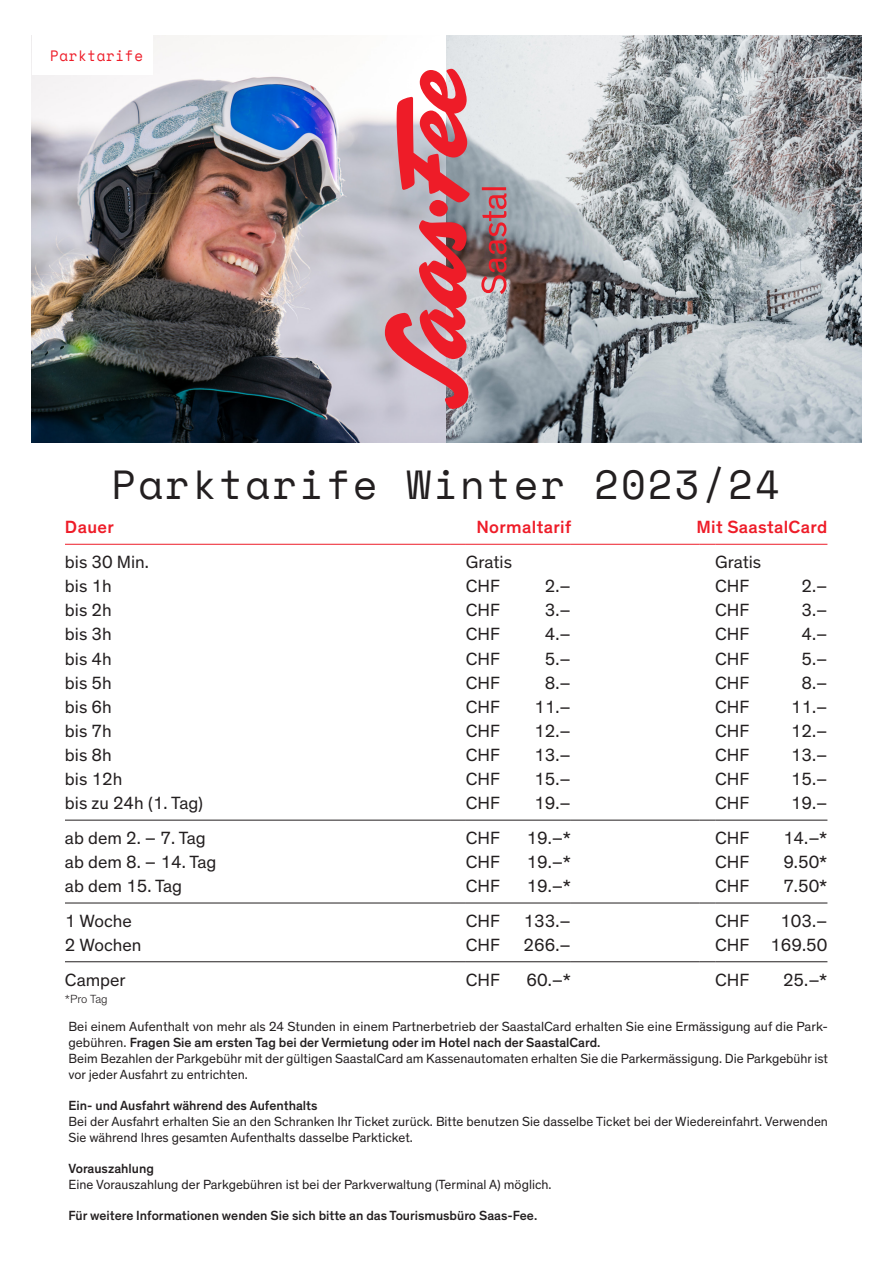
<style>
.page{position:relative;width:893px;height:1263px;background:#fff}
.page>*{position:absolute;margin:0;border:0;box-sizing:border-box;transform-origin:0 0}
.t1{font:40.5px "Space Mono";letter-spacing:.05em;color:#231f20}
.Tabelle_Lauftext{font:18px "Theinhardt";color:#231f20}
.Tabelle_Titel{font:500 18px "Theinhardt";letter-spacing:.02em;color:#ee1c28}
.t2{font:15px "Space Mono";letter-spacing:.05em;color:#ee1c28;scale:.94 1}
.t3{font:13.5px/15.8px "Theinhardt";color:#231f20}
.t4{font:500 13.5px "Theinhardt";color:#231f20}
.t5{font:300 12px "Theinhardt";letter-spacing:-.01em;color:#231f20}
.s1{font-weight:500}
</style>
<div class="page">
<img style="left:32px;top:35px;width:829px;height:408px">
<svg style="left:481px;top:187px;width:26px;height:107px;background:#a56268"></svg>
<svg style="left:385px;top:69px;width:85px;height:340px;background:#d3818a"></svg>
<div style="left:32px;top:14px;width:121px;height:60px;background:#fff"></div>
<hr style="left:65px;top:820px;width:266px;height:1px;background:#231f20">
<hr style="left:331px;top:820px;width:120px;height:1px;background:#231f20">
<svg style="left:451px;top:820px;width:15px;height:1px"></svg>
<hr style="left:466px;top:820px;width:105px;height:1px;background:#231f20">
<hr style="left:571px;top:820px;width:128px;height:1px;background:#231f20">
<svg style="left:699px;top:820px;width:16px;height:1px"></svg>
<hr style="left:715px;top:820px;width:112px;height:1px;background:#231f20">
<hr style="left:65px;top:903px;width:266px;height:1px;background:#231f20">
<hr style="left:331px;top:903px;width:120px;height:1px;background:#231f20">
<svg style="left:451px;top:903px;width:15px;height:1px"></svg>
<hr style="left:466px;top:903px;width:105px;height:1px;background:#231f20">
<hr style="left:571px;top:903px;width:128px;height:1px;background:#231f20">
<svg style="left:699px;top:903px;width:16px;height:1px"></svg>
<hr style="left:715px;top:903px;width:112px;height:1px;background:#231f20">
<hr style="left:65px;top:961px;width:266px;height:1px;background:#231f20">
<hr style="left:331px;top:961px;width:120px;height:1px;background:#231f20">
<svg style="left:451px;top:961px;width:15px;height:1px"></svg>
<hr style="left:466px;top:961px;width:105px;height:1px;background:#231f20">
<hr style="left:571px;top:961px;width:128px;height:1px;background:#231f20">
<svg style="left:699px;top:961px;width:16px;height:1px"></svg>
<hr style="left:715px;top:961px;width:112px;height:1px;background:#231f20">
<hr style="left:65px;top:544px;width:266px;height:1px;background:#ee1c28">
<hr style="left:331px;top:544px;width:120px;height:1px;background:#ee1c28">
<svg style="left:451px;top:544px;width:15px;height:1px"></svg>
<hr style="left:466px;top:544px;width:105px;height:1px;background:#ee1c28">
<hr style="left:571px;top:544px;width:128px;height:1px;background:#ee1c28">
<svg style="left:699px;top:544px;width:16px;height:1px"></svg>
<hr style="left:715px;top:544px;width:112px;height:1px;background:#ee1c28">
<p class="t2" style="left:50px;top:45px;width:100px">Parktarife</p>
<p class="t1" style="left:112px;top:454px;width:670px">Parktarife Winter 2023/24</p>
<p class="Tabelle_Titel" style="left:65px;top:513px;width:50px">Dauer</p>
<p class="Tabelle_Titel" style="left:476px;top:513px;width:96px">Normaltarif</p>
<p class="Tabelle_Titel" style="left:696px;top:513px;width:133px">Mit SaastalCard</p>
<p class="Tabelle_Lauftext" style="left:65px;top:549px;width:85px">bis 30 Min.</p>
<p class="Tabelle_Lauftext" style="left:65px;top:574px;width:48px">bis 1h</p>
<p class="Tabelle_Lauftext" style="left:65px;top:598px;width:48px">bis 2h</p>
<p class="Tabelle_Lauftext" style="left:65px;top:622px;width:48px">bis 3h</p>
<p class="Tabelle_Lauftext" style="left:65px;top:646px;width:48px">bis 4h</p>
<p class="Tabelle_Lauftext" style="left:65px;top:670px;width:48px">bis 5h</p>
<p class="Tabelle_Lauftext" style="left:65px;top:694px;width:48px">bis 6h</p>
<p class="Tabelle_Lauftext" style="left:65px;top:718px;width:48px">bis 7h</p>
<p class="Tabelle_Lauftext" style="left:65px;top:742px;width:48px">bis 8h</p>
<p class="Tabelle_Lauftext" style="left:65px;top:766px;width:59px">bis 12h</p>
<p class="Tabelle_Lauftext" style="left:65px;top:791px;width:139px">bis zu 24h (1. Tag)</p>
<p class="Tabelle_Lauftext" style="left:466px;top:549px;width:48px">Gratis</p>
<p class="Tabelle_Lauftext" style="left:466px;top:574px;width:36px">CHF</p>
<p class="Tabelle_Lauftext" style="left:545px;top:574px;width:28px">2.–</p>
<p class="Tabelle_Lauftext" style="left:466px;top:598px;width:36px">CHF</p>
<p class="Tabelle_Lauftext" style="left:545px;top:598px;width:28px">3.–</p>
<p class="Tabelle_Lauftext" style="left:466px;top:622px;width:36px">CHF</p>
<p class="Tabelle_Lauftext" style="left:545px;top:622px;width:28px">4.–</p>
<p class="Tabelle_Lauftext" style="left:466px;top:646px;width:36px">CHF</p>
<p class="Tabelle_Lauftext" style="left:545px;top:646px;width:28px">5.–</p>
<p class="Tabelle_Lauftext" style="left:466px;top:670px;width:36px">CHF</p>
<p class="Tabelle_Lauftext" style="left:545px;top:670px;width:28px">8.–</p>
<p class="Tabelle_Lauftext" style="left:466px;top:694px;width:36px">CHF</p>
<p class="Tabelle_Lauftext" style="left:534px;top:694px;width:38px">11.–</p>
<p class="Tabelle_Lauftext" style="left:466px;top:718px;width:36px">CHF</p>
<p class="Tabelle_Lauftext" style="left:534px;top:718px;width:38px">12.–</p>
<p class="Tabelle_Lauftext" style="left:466px;top:742px;width:36px">CHF</p>
<p class="Tabelle_Lauftext" style="left:534px;top:742px;width:38px">13.–</p>
<p class="Tabelle_Lauftext" style="left:466px;top:766px;width:36px">CHF</p>
<p class="Tabelle_Lauftext" style="left:534px;top:766px;width:38px">15.–</p>
<p class="Tabelle_Lauftext" style="left:466px;top:791px;width:36px">CHF</p>
<p class="Tabelle_Lauftext" style="left:534px;top:791px;width:38px">19.–</p>
<p class="Tabelle_Lauftext" style="left:715px;top:549px;width:48px">Gratis</p>
<p class="Tabelle_Lauftext" style="left:715px;top:574px;width:36px">CHF</p>
<p class="Tabelle_Lauftext" style="left:801px;top:574px;width:28px">2.–</p>
<p class="Tabelle_Lauftext" style="left:715px;top:598px;width:36px">CHF</p>
<p class="Tabelle_Lauftext" style="left:801px;top:598px;width:28px">3.–</p>
<p class="Tabelle_Lauftext" style="left:715px;top:622px;width:36px">CHF</p>
<p class="Tabelle_Lauftext" style="left:801px;top:622px;width:28px">4.–</p>
<p class="Tabelle_Lauftext" style="left:715px;top:646px;width:36px">CHF</p>
<p class="Tabelle_Lauftext" style="left:801px;top:646px;width:28px">5.–</p>
<p class="Tabelle_Lauftext" style="left:715px;top:670px;width:36px">CHF</p>
<p class="Tabelle_Lauftext" style="left:801px;top:670px;width:28px">8.–</p>
<p class="Tabelle_Lauftext" style="left:715px;top:694px;width:36px">CHF</p>
<p class="Tabelle_Lauftext" style="left:791px;top:694px;width:38px">11.–</p>
<p class="Tabelle_Lauftext" style="left:715px;top:718px;width:36px">CHF</p>
<p class="Tabelle_Lauftext" style="left:791px;top:718px;width:38px">12.–</p>
<p class="Tabelle_Lauftext" style="left:715px;top:742px;width:36px">CHF</p>
<p class="Tabelle_Lauftext" style="left:791px;top:742px;width:38px">13.–</p>
<p class="Tabelle_Lauftext" style="left:715px;top:766px;width:36px">CHF</p>
<p class="Tabelle_Lauftext" style="left:791px;top:766px;width:38px">15.–</p>
<p class="Tabelle_Lauftext" style="left:715px;top:791px;width:36px">CHF</p>
<p class="Tabelle_Lauftext" style="left:791px;top:791px;width:38px">19.–</p>
<p class="Tabelle_Lauftext" style="left:65px;top:825px;width:142px">ab dem 2. – 7. Tag</p>
<p class="Tabelle_Lauftext" style="left:65px;top:849px;width:153px">ab dem 8. – 14. Tag</p>
<p class="Tabelle_Lauftext" style="left:65px;top:873px;width:119px">ab dem 15. Tag</p>
<p class="Tabelle_Lauftext" style="left:65px;top:908px;width:68px">1 Woche</p>
<p class="Tabelle_Lauftext" style="left:65px;top:932px;width:78px">2 Wochen</p>
<p class="Tabelle_Lauftext" style="left:466px;top:825px;width:36px">CHF</p>
<p class="Tabelle_Lauftext" style="left:526px;top:825px;width:46px">19.–*</p>
<p class="Tabelle_Lauftext" style="left:466px;top:849px;width:36px">CHF</p>
<p class="Tabelle_Lauftext" style="left:526px;top:849px;width:46px">19.–*</p>
<p class="Tabelle_Lauftext" style="left:466px;top:873px;width:36px">CHF</p>
<p class="Tabelle_Lauftext" style="left:526px;top:873px;width:46px">19.–*</p>
<p class="Tabelle_Lauftext" style="left:466px;top:908px;width:36px">CHF</p>
<p class="Tabelle_Lauftext" style="left:524px;top:908px;width:49px">133.–</p>
<p class="Tabelle_Lauftext" style="left:466px;top:932px;width:36px">CHF</p>
<p class="Tabelle_Lauftext" style="left:524px;top:932px;width:49px">266.–</p>
<p class="Tabelle_Lauftext" style="left:715px;top:825px;width:36px">CHF</p>
<p class="Tabelle_Lauftext" style="left:783px;top:825px;width:46px">14.–*</p>
<p class="Tabelle_Lauftext" style="left:715px;top:849px;width:36px">CHF</p>
<p class="Tabelle_Lauftext" style="left:783px;top:849px;width:46px">9.50*</p>
<p class="Tabelle_Lauftext" style="left:715px;top:873px;width:36px">CHF</p>
<p class="Tabelle_Lauftext" style="left:783px;top:873px;width:46px">7.50*</p>
<p class="Tabelle_Lauftext" style="left:715px;top:908px;width:36px">CHF</p>
<p class="Tabelle_Lauftext" style="left:780px;top:908px;width:49px">103.–</p>
<p class="Tabelle_Lauftext" style="left:715px;top:932px;width:114px">CHF 169.50</p>
<p class="Tabelle_Lauftext" style="left:65px;top:967px;width:62px">Camper</p>
<p class="Tabelle_Lauftext" style="left:466px;top:967px;width:36px">CHF</p>
<p class="Tabelle_Lauftext" style="left:526px;top:967px;width:46px">60.–*</p>
<p class="Tabelle_Lauftext" style="left:715px;top:967px;width:36px">CHF</p>
<p class="Tabelle_Lauftext" style="left:783px;top:967px;width:46px">25.–*</p>
<p class="t5" style="left:65px;top:991px;width:44px">*Pro Tag</p>
<p class="t3" style="left:68px;top:1018px;width:761px">Bei einem Aufenthalt von mehr als 24 Stunden in einem Partnerbetrieb der SaastalCard erhalten Sie eine Ermässigung auf die Park&shy;gebühren. <span class="s1">Fragen Sie am ersten Tag bei der Vermietung oder im Hotel nach der SaastalCard.</span></p>
<p class="t3" style="left:68px;top:1050px;width:761px">Beim Bezahlen der Parkgebühr mit der gültigen SaastalCard am Kassenautomaten erhalten Sie die Parkermässigung. Die Parkgebühr ist vor jeder Ausfahrt zu entrichten.</p>
<p class="t4" style="left:68px;top:1095px;width:251px">Ein- und Ausfahrt während des Aufenthalts</p>
<p class="t3" style="left:68px;top:1113px;width:761px">Bei der Ausfahrt erhalten Sie an den Schranken Ihr Ticket zurück. Bitte benutzen Sie dasselbe Ticket bei der Wiedereinfahrt. Verwenden<br>Sie während Ihres gesamten Aufenthalts dasselbe Parkticket.</p>
<p class="t4" style="left:68px;top:1158px;width:87px">Vorauszahlung</p>
<p class="t3" style="left:68px;top:1176px;width:485px">Eine Vorauszahlung der Parkgebühren ist bei der Parkverwaltung (Terminal A) möglich.</p>
<p class="t4" style="left:68px;top:1206px;width:470px">Für weitere Informationen wenden Sie sich bitte an das Tourismusbüro Saas-Fee.</p>
</div>
